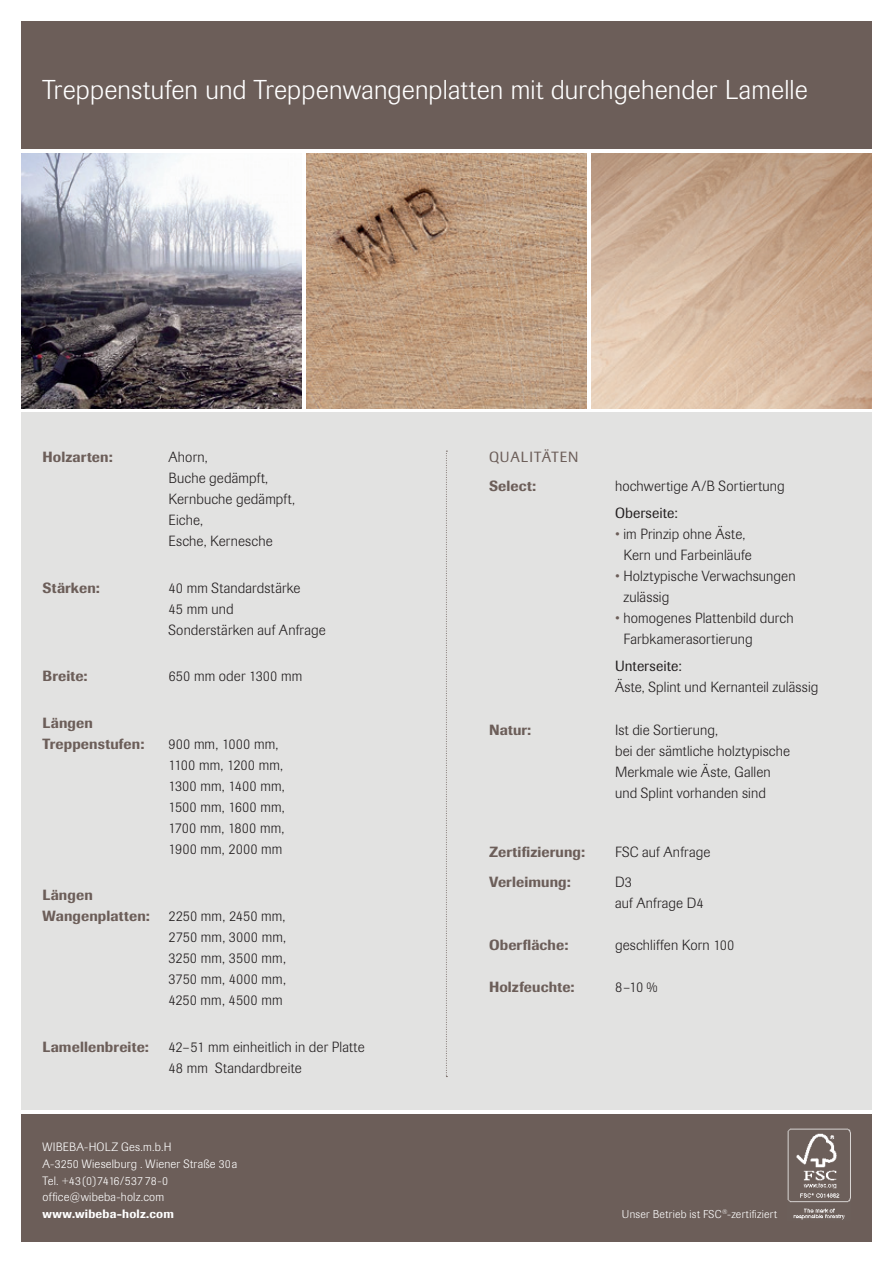
<style>
.page{position:relative;width:893px;height:1263px;background:#fff}
.page>*{position:absolute;margin:0;border:0;box-sizing:border-box;transform-origin:0 0}
.t1{font:300 27px "Supersonic BSK";letter-spacing:.01em;color:#fff}
.t2{font:300 14.7px/21px "Supersonic BSK";letter-spacing:.005em;color:#231f20}
.t3{font:500 14.7px/21px "Supersonic BSK";letter-spacing:.01em;color:#6c5e59}
.t4{font:14.7px "Supersonic BSK";letter-spacing:.01em;color:#231f20}
.t5{font:14.7px "Supersonic BSK";letter-spacing:.065em;color:#6c5e59}
.t6{font:300 12px/16.5px "Supersonic BSK";letter-spacing:.02em;color:#fff}
.t7{font:500 12px "Supersonic BSK";letter-spacing:.015em;color:#fff}
.t8{font:300 11.25px "Supersonic BSK";letter-spacing:.03em;color:#fff}
.s1{color:#6c5e59}
.s2{font-size:10.5px}
</style>
<div class="page">
<div style="left:21px;top:412px;width:851px;height:698px;background:#e2e2e1"></div>
<div style="left:21px;top:1114px;width:851px;height:128px;background:#6c5e59"></div>
<div style="left:21px;top:21px;width:851px;height:128px;background:#6c5e59"></div>
<img style="left:21px;top:153px;width:281px;height:255px">
<img style="left:591px;top:153px;width:281px;height:255px">
<svg style="left:446px;top:451px;width:1px;height:626px"></svg>
<img style="left:306px;top:153px;width:281px;height:255px">
<svg style="left:787px;top:1130px;width:64px;height:71px"></svg>
<img style="left:788px;top:1128px;width:62px;height:92px">
<h1 class="t1" style="left:43px;top:74px;width:767px">Treppenstufen und Treppenwangenplatten mit durchgehender Lamelle</h1>
<p class="t3" style="left:43px;top:447px;width:72px">Holzarten:</p>
<p class="t2" style="left:169px;top:447px;width:128px">Ahorn,<br>Buche gedämpft,<br>Kernbuche gedämpft,<br>Eiche,<br>Esche, Kernesche</p>
<p class="t3" style="left:43px;top:577px;width:59px">Stärken:</p>
<p class="t2" style="left:169px;top:577px;width:159px">40 mm Standardstärke<br>45 mm und<br>Sonderstärken auf Anfrage</p>
<p class="t3" style="left:43px;top:666px;width:47px">Breite:</p>
<p class="t2" style="left:169px;top:666px;width:135px">650 mm oder 1300 mm</p>
<p class="t3" style="left:43px;top:712px;width:103px">Längen<br>Treppenstufen:</p>
<p class="t2" style="left:169px;top:734px;width:118px">900 mm, 1000 mm,<br>1100 mm, 1200 mm,<br>1300 mm, 1400 mm,<br>1500 mm, 1600 mm,<br>1700 mm, 1800 mm,<br>1900 mm, 2000 mm</p>
<p class="t3" style="left:43px;top:885px;width:109px">Längen<br>Wangenplatten:</p>
<p class="t2" style="left:169px;top:906px;width:119px;text-align:justify">2250 mm, 2450 mm, 2750 mm, 3000 mm, 3250 mm, 3500 mm, 3750 mm, 4000 mm, 4250 mm, 4500 mm</p>
<p class="t3" style="left:43px;top:1036px;width:108px">Lamellenbreite:</p>
<p class="t2" style="left:169px;top:1037px;width:198px">42–51 mm einheitlich in der Platte<br>48 mm Standardbreite</p>
<p class="t5" style="left:489px;top:448px;width:91px">Qualitäten</p>
<p class="t3" style="left:489px;top:475px;width:48px">Select:</p>
<p class="t2" style="left:615px;top:476px;width:171px">hochwertige A/B Sortiertung</p>
<p class="t4" style="left:615px;top:504px;width:64px">Oberseite:</p>
<p class="t2" style="left:615px;top:524px;width:138px;text-align:center"><span class="s1">•</span> im Prinzip ohne Äste,<br>Kern und Farbeinläufe</p>
<p class="t2" style="left:623px;top:566px;width:174px;text-indent:-8px"><span class="s1">•</span> Holztypische Verwachsungen zulässig</p>
<p class="t2" style="left:623px;top:608px;width:172px;text-indent:-8px"><span class="s1">•</span> homogenes Plattenbild durch<br>Farbkamerasortierung</p>
<p class="t4" style="left:615px;top:657px;width:68px">Unterseite:</p>
<p class="t2" style="left:615px;top:677px;width:205px">Äste, Splint und Kernanteil zulässig</p>
<p class="t3" style="left:489px;top:719px;width:44px">Natur:</p>
<p class="t2" style="left:615px;top:719px;width:177px">Ist die Sortierung,<br>bei der sämtliche holztypische<br>Merkmale wie Äste, Gallen und Splint vorhanden sind</p>
<p class="t3" style="left:489px;top:841px;width:98px">Zertifizierung:</p>
<p class="t2" style="left:615px;top:842px;width:97px">FSC auf Anfrage</p>
<p class="t3" style="left:489px;top:871px;width:83px">Verleimung:</p>
<p class="t2" style="left:615px;top:871px;width:90px">D3<br>auf Anfrage D4</p>
<p class="t3" style="left:489px;top:934px;width:81px">Oberfläche:</p>
<p class="t2" style="left:615px;top:935px;width:121px">geschliffen Korn 100</p>
<p class="t3" style="left:489px;top:976px;width:87px">Holzfeuchte:</p>
<p class="t2" style="left:615px;top:977px;width:44px">8–10 %</p>
<p class="t6" style="left:43px;top:1139px;width:196px">WIBEBA-HOLZ Ges.m.b.H<br>A-3250 Wieselburg . Wiener Straße 30a<br>Tel. <span class="s2">+</span>43(0)7416/537 78-0 office@wibeba-holz.com</p>
<p class="t7" style="left:43px;top:1206px;width:133px">www.wibeba-holz.com</p>
<p class="t8" style="left:622px;top:1207px;width:157px">Unser Betrieb ist FSC<sup>®</sup>-zertifiziert</p>
</div>
